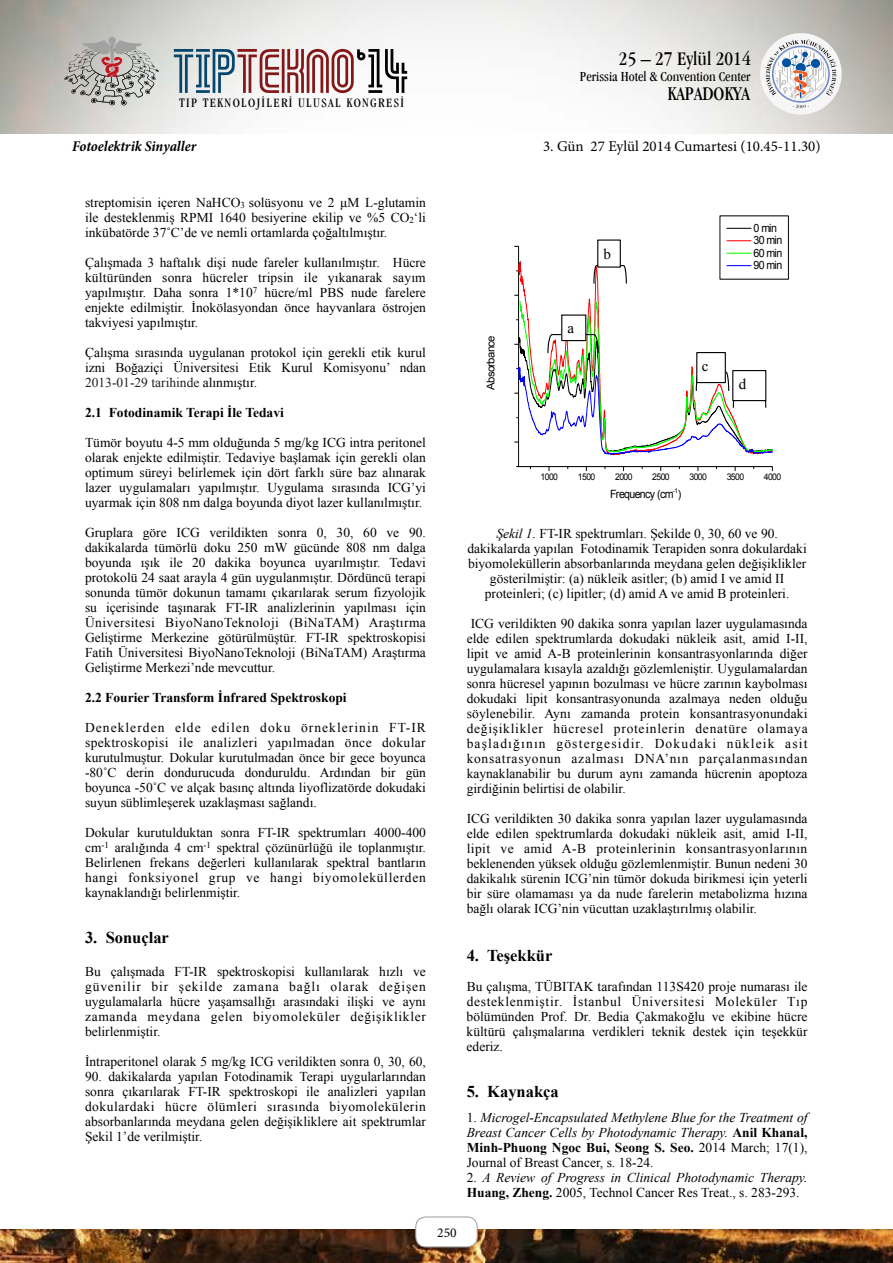
<style>
.page{position:relative;width:893px;height:1263px;background:#fff}
.page>*{position:absolute;margin:0;border:0;box-sizing:border-box;transform-origin:0 0}
.t1{font:54.9px "GALLEDIS";color:#841717}
.t2{font:condensed 19.95px "Garamond IT Cby BT";color:#000}
.t3{font:700 16.5px "Times New Roman";color:#000}
.t4{font:15px "Minion Pro";color:#000}
.t5{font:italic 700 condensed 15px "Minion Pro";color:#000}
.t6{font:15px "Times New Roman";color:#000}
.t7{font:condensed 14.1px "Garamond IT Cby BT";color:#000}
.t8{font:13.5px/15px "Times New Roman";color:#000;text-align:justify}
.t9{font:italic 13.5px/15px "Times New Roman";color:#000;text-align:justify}
.t10{font:700 13.5px "Times New Roman";color:#000}
.t11{font:13.5px "Minion Pro";color:#000}
.t12{font:condensed 13.2px "Garamond IT Cby BT";letter-spacing:.1em;color:#000}
.t13{font:11.4px/12.5px "Arial";letter-spacing:-.065em;color:#000;scale:.94 1}
.t14{font:10.65px "Arial";letter-spacing:-.065em;color:#000;scale:1.07 1}
.t15{font:9.15px "Arial";letter-spacing:-.065em;color:#000;scale:.94 1}
.t16{font:6.6px "Arial";color:#000;scale:.94 1}
.s1{color:#07466c}
.s2{color:#000}
.s3{font-size:9px}
.s4{color:#231f20}
.s5{font-style:italic}
.s6{font-style:normal}
.s7{font-weight:700;font-style:normal}
</style>
<div class="page">
<img style="left:0;top:0;width:893px;height:1263px">
<div style="left:108px;top:37px;width:8px;height:7px;background:#a1a1a1;border-radius:50%"></div>
<svg style="left:64px;top:40px;width:95px;height:66px;background:#b5b0ac"></svg>
<div style="left:760px;top:33px;width:82px;height:82px;background:#f6f6f6;border-radius:50%"></div>
<svg style="left:765px;top:39px;width:71px;height:69px"></svg>
<div style="left:0;top:134px;width:893px;height:1094px;background:#fff"></div>
<div style="left:416px;top:1217px;width:61px;height:30px;background:#fff;border-radius:10px"></div>
<div style="left:416px;top:1217px;width:61px;height:30px;border:1px solid #9d9d9c;border-radius:10px"></div>
<hr style="left:519px;top:466px;width:253px;height:1px;background:#000">
<hr style="left:518px;top:246px;width:1px;height:221px;background:#000">
<div style="left:720px;top:216px;width:69px;height:63px;border:1px solid #000"></div>
<svg style="left:727px;top:228px;width:24px;height:1px"></svg>
<svg style="left:727px;top:240px;width:24px;height:1px"></svg>
<svg style="left:515px;top:253px;width:257px;height:203px"></svg>
<div style="left:562px;top:315px;width:24px;height:26px;background:#fff"></div>
<div style="left:598px;top:240px;width:22px;height:27px;background:#fff"></div>
<div style="left:597px;top:239px;width:24px;height:29px;border:1px solid #000"></div>
<div style="left:697px;top:353px;width:28px;height:30px;background:#fff"></div>
<div style="left:696px;top:352px;width:30px;height:31px;border:1px solid #000"></div>
<div style="left:733px;top:371px;width:33px;height:30px;background:#fff"></div>
<div style="left:732px;top:370px;width:34px;height:31px;border:1px solid #000"></div>
<h1 class="t1" style="left:172px;top:44px;width:238px"><span class="s1">TIP</span>TEKNO<span class="s2">‘14</span></h1>
<h2 class="t2" style="left:619px;top:47px;width:133px">25 – 27 Eylül 2014</h2>
<p class="t7" style="left:580px;top:69px;width:172px">Perissia Hotel &amp; Convention Center</p>
<h2 class="t2" style="left:667px;top:82px;width:84px">KAPADOKYA</h2>
<p class="t12" style="left:179px;top:95px;width:226px">TIP TEKNOLOJİLERİ ULUSAL KONGRESİ</p>
<p class="t5" style="left:72px;top:136px;width:126px">Fotoelektrik Sinyaller</p>
<p class="t4" style="left:543px;top:136px;width:279px">3. Gün 27 Eylül 2014 Cumartesi (10.45-11.30)</p>
<p class="t8" style="left:85px;top:195px;width:342px">streptomisin içeren NaHCO<span class="s3">3</span> solüsyonu ve 2 µM L-glutamin ile desteklenmiş RPMI 1640 besiyerine ekilip ve %5 CO<span class="s3">2</span>‘li inkŸbatšrde 37ûCÕde ve nemli ortamlarda çoğaltõlmõştõr.</p>
<p class="t8" style="left:85px;top:255px;width:342px">‚alõşmada 3 haftalõk dişi nude fareler kullanõlmõştõr. HŸcre kŸltŸrŸnden sonra hŸcreler tripsin ile yõkanarak sayõm yapõlmõştõr. Daha sonra 1*10<sup>7</sup> hŸcre/ml PBS nude farelere enjekte edilmiştir. İnokšlasyondan šnce hayvanlara šstrojen takviyesi yapõlmõştõr.</p>
<p class="t8" style="left:85px;top:345px;width:342px">‚alõşma sõrasõnda uygulanan protokol için gerekli etik kurul izni Boğaziçi †niversitesi Etik Kurul KomisyonuÕ ndan <span class="s4">2013-01-29 tarihinde</span> alõnmõştõr.</p>
<p class="t10" style="left:85px;top:403px;width:200px">2.1 Fotodinamik Terapi İle Tedavi</p>
<p class="t8" style="left:85px;top:435px;width:342px">Tümör boyutu 4-5 mm olduğunda 5 mg/kg ICG intra peritonel olarak enjekte edilmiştir. Tedaviye başlamak için gerekli olan optimum sŸreyi belirlemek için dšrt farklõ sŸre baz alõnarak lazer uygulamalarõ yapõlmõştõr. Uygulama sõrasõnda ICGÕyi uyarmak için 808 nm dalga boyunda diyot lazer kullanõlmõştõr.</p>
<p class="t8" style="left:85px;top:525px;width:342px">Gruplara gšre ICG verildikten sonra 0, 30, 60 ve 90. dakikalarda tŸmšrlŸ doku 250 mW gŸcŸnde 808 nm dalga boyunda õşõk ile 20 dakika boyunca uyarõlmõştõr. Tedavi protokolŸ 24 saat arayla 4 gŸn uygulanmõştõr. DšrdŸncŸ terapi sonunda tŸmšr dokunun tamamõ çõkarõlarak serum fizyolojik su içerisinde taşõnarak FT-IR analizlerinin yapõlmasõ için †niversitesi BiyoNanoTeknoloji (BiNaTAM) Araştõrma Geliştirme Merkezine götürülmüştŸr. FT-IR spektroskopisi Fatih †niversitesi BiyoNanoTeknoloji (BiNaTAM) Araştõrma Geliştirme MerkeziÕnde mevcuttur.</p>
<p class="t10" style="left:85px;top:688px;width:263px">2.2 Fourier Transform İnfrared Spektroskopi</p>
<p class="t8" style="left:85px;top:720px;width:342px">Deneklerden elde edilen doku šrneklerinin FT-IR spektroskopisi ile analizleri yapõlmadan šnce dokular kurutulmuştur. Dokular kurutulmadan šnce bir gece boyunca -80ûC derin dondurucuda donduruldu. Ardõndan bir gŸn boyunca -50ûC ve alçak basõnç altõnda liyoflizatšrde dokudaki suyun süblimleşerek uzaklaşmasõ sağlandõ.</p>
<p class="t8" style="left:85px;top:825px;width:342px">Dokular kurutulduktan sonra FT-IR spektrumlarõ 4000-400 cm<sup>-1</sup> aralõğõnda 4 cm<sup>-1</sup> spektral çözünürlüğŸ ile toplanmõştõr.<br>Belirlenen frekans değerleri kullanõlarak spektral bantlarõn hangi fonksiyonel grup ve hangi biyomoleküllerden kaynaklandõğõ belirlenmiştir.</p>
<p class="t3" style="left:85px;top:926px;width:85px">3. Sonuçlar</p>
<p class="t8" style="left:85px;top:964px;width:342px">Bu çalõşmada FT-IR spektroskopisi kullanõlarak hõzlõ ve güvenilir bir şekilde zamana bağlõ olarak değişen uygulamalarla hŸcre yaşamsallõğõ arasõndaki ilişki ve aynõ zamanda meydana gelen biyomoleküler değişiklikler belirlenmiştir.</p>
<p class="t8" style="left:85px;top:1054px;width:342px">İntraperitonel olarak 5 mg/kg ICG verildikten sonra 0, 30, 60,</p>
<p class="t8" style="left:85px;top:1069px;width:342px">90. dakikalarda yapõlan Fotodinamik Terapi uygularlarõndan sonra çõkarõlarak FT-IR spektroskopi ile analizleri yapõlan dokulardaki hŸcre šlŸmleri sõrasõnda biyomolekŸlerin absorbanlarõnda meydana gelen değişikliklere ait spektrumlar Şekil 1Õde verilmiştir.</p>
<p class="t14" style="left:484px;top:390px;width:52px;rotate:-90deg">Absorbance</p>
<p class="t6" style="left:567px;top:318px;width:8px">a</p>
<p class="t6" style="left:604px;top:243px;width:9px">b</p>
<p class="t13" style="left:754px;top:222px;width:32px">0 min<br>30 min<br>60 min<br>90 min</p>
<p class="t6" style="left:702px;top:356px;width:8px">c</p>
<p class="t6" style="left:739px;top:374px;width:9px">d</p>
<p class="t15" style="left:541px;top:471px;width:20px">1000</p>
<p class="t15" style="left:578px;top:471px;width:20px">1500</p>
<p class="t15" style="left:615px;top:471px;width:20px">2000</p>
<p class="t15" style="left:652px;top:471px;width:20px">2500</p>
<p class="t15" style="left:689px;top:471px;width:20px">3000</p>
<p class="t15" style="left:727px;top:471px;width:20px">3500</p>
<p class="t15" style="left:764px;top:471px;width:20px">4000</p>
<p class="t16" style="left:673px;top:486px;width:7px">-1</p>
<p class="t13" style="left:610px;top:488px;width:77px">Frequency (cm )</p>
<p class="t8" style="left:467px;top:526px;width:341px;text-align:center"><span class="s5">Şekil 1.</span> FT-IR spektrumlarõ. Şekilde 0, 30, 60 ve 90. dakikalarda yapõlan Fotodinamik Terapiden sonra dokulardaki biyomolekŸllerin absorbanlarõnda meydana gelen değişiklikler gösterilmiştir: (a) nŸkleik asitler; (b) amid I ve amid II proteinleri; (c) lipitler; (d) amid A ve amid B proteinleri.</p>
<p class="t8" style="left:467px;top:616px;width:342px;text-indent:4px">ICG verildikten 90 dakika sonra yapõlan lazer uygulamasõnda elde edilen spektrumlarda dokudaki nŸkleik asit, amid I-II, lipit ve amid A-B proteinlerinin konsantrasyonlarõnda diğer uygulamalara kõsayla azaldõğõ gšzlemleniştir. Uygulamalardan sonra hŸcresel yapõnõn bozulmasõ ve hŸcre zarõnõn kaybolmasõ dokudaki lipit konsantrasyonunda azalmaya neden olduğu sšylenebilir. Aynõ zamanda protein konsantrasyonundaki değişiklikler hŸcresel proteinlerin denatŸre olamaya başladõğõnõn gšstergesidir. Dokudaki nŸkleik asit konsatrasyonun azalmasõ DNAÕnõn parçalanmasõndan kaynaklanabilir bu durum aynõ zamanda hŸcrenin apoptoza girdiğinin belirtisi de olabilir.</p>
<p class="t8" style="left:467px;top:811px;width:342px">ICG verildikten 30 dakika sonra yapõlan lazer uygulamasõnda elde edilen spektrumlarda dokudaki nŸkleik asit, amid I-II, lipit ve amid A-B proteinlerinin konsantrasyonlarõnõn beklenenden yüksek olduğu gözlemlenmiştir. Bunun nedeni 30 dakikalõk sŸrenin ICGÕnin tŸmšr dokuda birikmesi için yeterli bir sŸre olamamasõ ya da nude farelerin metabolizma hõzõna bağlõ olarak ICGÕnin vŸcuttan uzaklaştõrõlmõş olabilir.</p>
<p class="t3" style="left:467px;top:943px;width:87px">4. Teşekkür</p>
<p class="t8" style="left:467px;top:979px;width:342px">Bu çalõşma, T†BITAK tarafõndan 113S420 proje numarasõ ile desteklenmiştir. İstanbul †niversitesi MolekŸler Tõp bšlŸmŸnden Prof. Dr. Bedia ‚akmakoğlu ve ekibine hŸcre kŸltŸrŸ çalõşmalarõna verdikleri teknik destek için teşekkür ederiz.</p>
<p class="t3" style="left:467px;top:1080px;width:94px">5. Kaynakça</p>
<p class="t9" style="left:467px;top:1109px;width:342px"><span class="s6">1.</span> Microgel-Encapsulated Methylene Blue for the Treatment of Breast Cancer Cells by Photodynamic Therapy. <span class="s7">Anil Khanal, Minh-Phuong Ngoc Bui, Seong S. Seo.</span> <span class="s6">2014 March; 17(1), Journal of Breast Cancer, s. 18-24.</span></p>
<p class="t9" style="left:467px;top:1169px;width:342px"><span class="s6">2.</span> A Review of Progress in Clinical Photodynamic Therapy.<br><span class="s7">Huang, Zheng.</span> <span class="s6">2005, Technol Cancer Res Treat., s. 283-293.</span></p>
<p class="t11" style="left:437px;top:1223px;width:21px">250</p>
</div>
